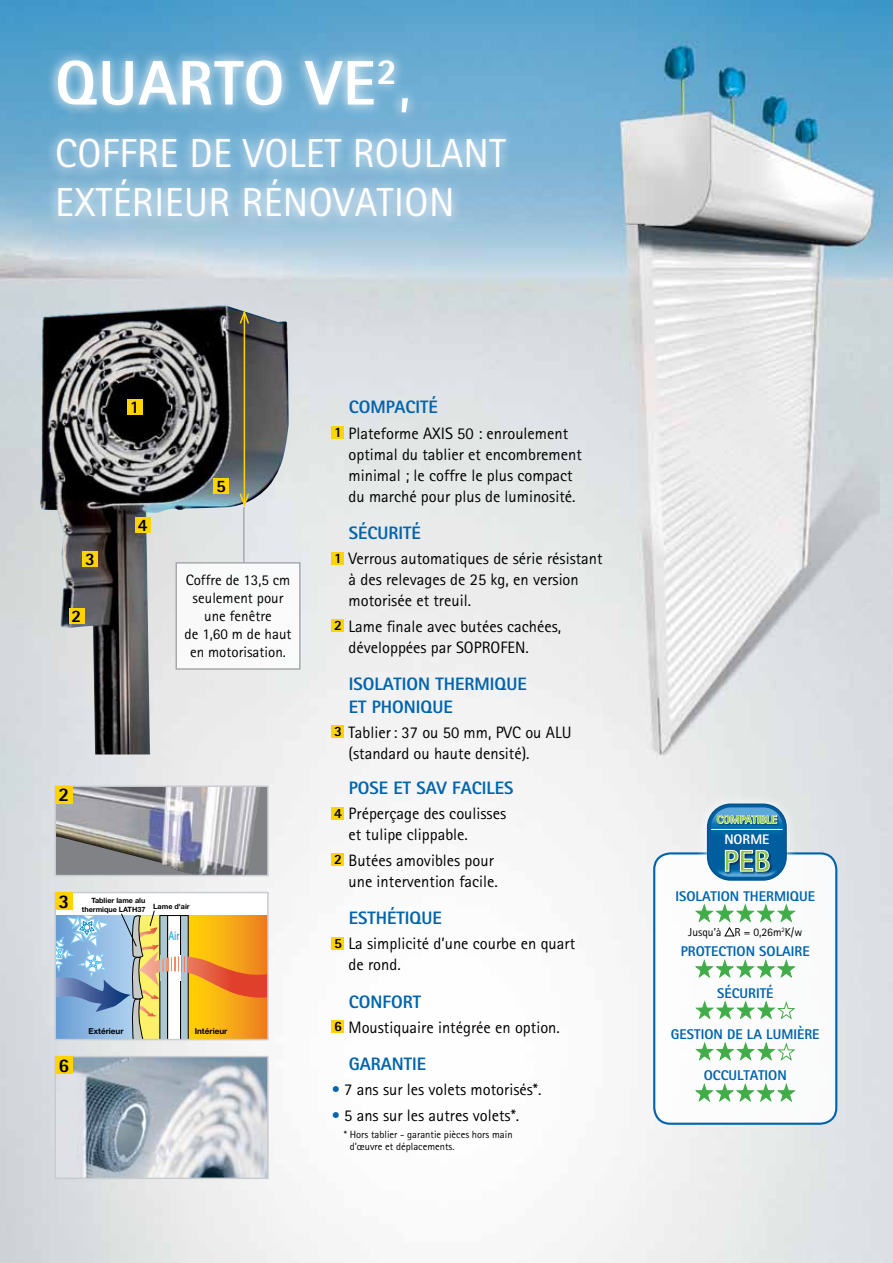
<style>
.page{position:relative;width:893px;height:1263px;background:#fff}
.page>*{position:absolute;margin:0;border:0;box-sizing:border-box;transform-origin:0 0}
.t1{font:800 63px "Rotis Sans Serif";letter-spacing:.02em;color:#fff}
.t2{font:40.5px/49.5px "Rotis Sans Serif";letter-spacing:.01em;color:#fff}
.t3{font:800 30px "Rotis Sans Serif";color:#8dc63f}
.t4{font:800 19.35px "Rotis Sans Serif";color:#000}
.t5{font:800 18px/22.5px "Rotis Sans Serif";color:#0064ad}
.t6{font:800 17.55px "Rotis Sans Serif";color:#000}
.t7{font:16.5px/21px "Rotis Sans Serif";color:#000}
.t8{font:15px/18px "Rotis Sans Serif";color:#000;text-align:center}
.t9{font:800 14.1px "Rotis Sans Serif";color:#0064ad}
.t10{font:800 13.95px "Rotis Sans Serif";color:#fff}
.t11{font:700 condensed 12.75px "Helvetica Neue";color:#009edb;scale:.75 1}
.t12{font:11.55px "Rotis Sans Serif";color:#000}
.t13{font:800 11.25px "Rotis Sans Serif";color:#8dc63f}
.t14{font:10.5px/12.6px "Rotis Sans Serif";color:#000}
.t15{font:700 8.1px "Helvetica Neue";color:#000}
.t16{font:700 7.2px "Helvetica Neue";color:#000}
.s1{font-weight:400}
.s2{font-weight:800;font-size:14.25px}
.s3{color:#0064ad}
</style>
<div class="page">
<img style="left:0;top:0;width:893px;height:1263px">
<img style="left:40px;top:305px;width:249px;height:449px">
<svg style="left:46px;top:48px;width:470px;height:180px;background:#8abbd9"></svg>
<div style="left:332px;top:426px;width:12px;height:13px;background:#ffd400"></div>
<div style="left:332px;top:552px;width:12px;height:13px;background:#ffd400"></div>
<div style="left:332px;top:619px;width:12px;height:13px;background:#ffd400"></div>
<div style="left:332px;top:725px;width:12px;height:13px;background:#ffd400"></div>
<div style="left:332px;top:807px;width:12px;height:12px;background:#ffd400"></div>
<div style="left:332px;top:853px;width:12px;height:13px;background:#ffd400"></div>
<div style="left:332px;top:937px;width:12px;height:12px;background:#ffd400"></div>
<div style="left:332px;top:1020px;width:12px;height:13px;background:#ffd400"></div>
<div style="left:127px;top:399px;width:16px;height:16px;background:#ffd400"></div>
<div style="left:69px;top:608px;width:15px;height:16px;background:#ffd400"></div>
<div style="left:82px;top:551px;width:16px;height:16px;background:#ffd400"></div>
<div style="left:135px;top:517px;width:15px;height:16px;background:#ffd400"></div>
<div style="left:213px;top:478px;width:16px;height:16px;background:#ffd400"></div>
<img style="left:58px;top:1059px;width:208px;height:117px">
<div style="left:55px;top:1056px;width:214px;height:123px;border:2px solid #c8cbd0"></div>
<div style="left:55px;top:1056px;width:17px;height:18px;background:#ffd400"></div>
<div style="left:55px;top:786px;width:213px;height:89px;background:#808285"></div>
<img style="left:58px;top:788px;width:202px;height:85px">
<div style="left:55px;top:785px;width:214px;height:91px;border:2px solid #c8cbd0"></div>
<div style="left:55px;top:786px;width:17px;height:17px;background:#ffd400"></div>
<div style="left:55px;top:892px;width:213px;height:23px;background:#fff"></div>
<hr style="left:55px;top:1041px;width:213px;height:1px;background:#fff">
<svg style="left:58px;top:904px;width:208px;height:133px;background:#c6b48d"></svg>
<div style="left:55px;top:892px;width:214px;height:148px;border:2px solid #c8cbd0"></div>
<div style="left:55px;top:892px;width:17px;height:18px;background:#ffd400"></div>
<hr style="left:244px;top:312px;width:1px;height:193px;background:#ffd400">
<svg style="left:238px;top:308px;width:12px;height:17px"></svg>
<svg style="left:238px;top:492px;width:12px;height:17px"></svg>
<div style="left:176px;top:563px;width:124px;height:106px;background:#fff"></div>
<div style="left:175px;top:562px;width:126px;height:108px;border:2px solid #a7a9ac"></div>
<hr style="left:243px;top:507px;width:2px;height:56px;background:#a7a9ac">
<div style="left:654px;top:853px;width:182px;height:271px;background:#fff;border-radius:16px"></div>
<div style="left:653px;top:852px;width:184px;height:273px;border:2px solid #0064ad;border-radius:16px"></div>
<svg style="left:695px;top:904px;width:101px;height:33px"></svg>
<svg style="left:695px;top:960px;width:101px;height:18px"></svg>
<svg style="left:695px;top:1001px;width:101px;height:19px"></svg>
<svg style="left:695px;top:1042px;width:101px;height:19px"></svg>
<svg style="left:695px;top:1084px;width:101px;height:18px"></svg>
<div style="left:695px;top:792px;width:103px;height:100px;background:#fff;opacity:.75"></div>
<div style="left:708px;top:804px;width:78px;height:76px;background:#005e9e;border-radius:23px"></div>
<div style="left:707px;top:803px;width:80px;height:78px;border:1px solid #00558f;border-radius:23px"></div>
<img style="left:715px;top:871px;width:66px;height:11px">
<svg style="left:711px;top:807px;width:72px;height:24px"></svg>
<svg style="left:715px;top:849px;width:64px;height:28px"></svg>
<h1 class="t1" style="left:55px;top:43px;width:357px">QUARTO VE<sup>2</sup><span class="s1">,</span></h1>
<h2 class="t2" style="left:55px;top:128px;width:452px">coffre de volet roulant extérieur rénovation</h2>
<p class="t6" style="left:85px;top:548px;width:11px">3</p>
<p class="t6" style="left:72px;top:605px;width:11px">2</p>
<p class="t6" style="left:130px;top:396px;width:11px">1</p>
<p class="t6" style="left:138px;top:514px;width:11px">4</p>
<p class="t6" style="left:216px;top:475px;width:11px">5</p>
<p class="t8" style="left:185px;top:570px;width:108px">Coffre de 13,5 cm seulement pour une fenêtre<br>de 1,60 m de haut en motorisation.</p>
<p class="t4" style="left:58px;top:782px;width:12px">2</p>
<p class="t4" style="left:58px;top:889px;width:12px">3</p>
<p class="t16" style="left:91px;top:896px;width:56px">Tablier lame alu</p>
<p class="t16" style="left:82px;top:905px;width:65px">thermique LATH37</p>
<p class="t16" style="left:153px;top:901px;width:38px">Lame d'air</p>
<p class="t11" style="left:168px;top:928px;width:16px">Air</p>
<p class="t4" style="left:58px;top:1053px;width:12px">6</p>
<p class="t15" style="left:88px;top:1026px;width:37px">Extérieur</p>
<p class="t15" style="left:195px;top:1026px;width:34px">Intérieur</p>
<p class="t5" style="left:349px;top:396px;width:91px">COMPACITÉ</p>
<p class="t7" style="left:349px;top:422px;width:235px;text-indent:-15px"><span class="s2">1</span> Plateforme AXIS 50 : enroulement optimal du tablier et encombrement minimal ; le coffre le plus compact du marché pour plus de luminosité.</p>
<p class="t5" style="left:349px;top:521px;width:74px">SÉCURITÉ</p>
<p class="t7" style="left:349px;top:548px;width:256px;text-indent:-15px"><span class="s2">1</span> Verrous automatiques de série résistant à des relevages de 25 kg, en version motorisée et treuil.</p>
<p class="t7" style="left:349px;top:615px;width:214px;text-indent:-15px"><span class="s2">2</span> Lame finale avec butées cachées, développées par SOPROFEN</p>
<p class="t7" style="left:525px;top:636px;width:5px">.</p>
<p class="t5" style="left:349px;top:672px;width:178px">ISOLATION THERMIQUE<br>ET PHONIQUE</p>
<p class="t7" style="left:334px;top:722px;width:221px;text-align:center"><span class="s2">3</span> Tablier: 37 ou 50 mm, PVC ou ALU (standard ou haute densité).</p>
<p class="t5" style="left:349px;top:776px;width:156px">POSE ET SAV FACILES</p>
<p class="t7" style="left:349px;top:803px;width:159px;text-indent:-15px"><span class="s2">4</span> Préperçage des coulisses et tulipe clippable.</p>
<p class="t7" style="left:334px;top:849px;width:165px;text-align:right"><span class="s2">2</span> Butées amovibles pour une intervention facile.</p>
<p class="t5" style="left:349px;top:906px;width:93px">ESTHÉTIQUE</p>
<p class="t7" style="left:349px;top:933px;width:228px;text-indent:-15px"><span class="s2">5</span> La simplicité d’une courbe en quart de rond.</p>
<p class="t5" style="left:349px;top:990px;width:74px">CONFORT</p>
<p class="t7" style="left:334px;top:1017px;width:227px"><span class="s2">6</span> Moustiquaire intégrée en option.</p>
<p class="t5" style="left:349px;top:1053px;width:77px">GARANTIE</p>
<p class="t7" style="left:332px;top:1079px;width:211px"><span class="s3">•</span> 7 ans sur les volets motorisés*.</p>
<p class="t7" style="left:332px;top:1104px;width:189px"><span class="s3">•</span> 5 ans sur les autres volets*.</p>
<p class="t14" style="left:350px;top:1128px;width:164px;text-indent:-6px">* Hors tablier - garantie pièces hors main d’œuvre et déplacements.</p>
<p class="t13" style="left:717px;top:812px;width:62px">COMPATIBLE</p>
<h3 class="t3" style="left:723px;top:842px;width:49px">PEB</h3>
<p class="t10" style="left:724px;top:830px;width:47px">NORME</p>
<p class="t9" style="left:675px;top:887px;width:139px">ISOLATION THERMIQUE</p>
<p class="t12" style="left:688px;top:925px;width:116px">Jusqu’à R = 0,26m<sup>2</sup>K/w</p>
<p class="t9" style="left:681px;top:942px;width:129px">PROTECTION SOLAIRE</p>
<p class="t9" style="left:717px;top:984px;width:58px">SÉCURITÉ</p>
<p class="t9" style="left:671px;top:1025px;width:149px">GESTION DE LA LUMIÈRE</p>
<p class="t9" style="left:704px;top:1066px;width:85px">OCCULTATION</p>
</div>
